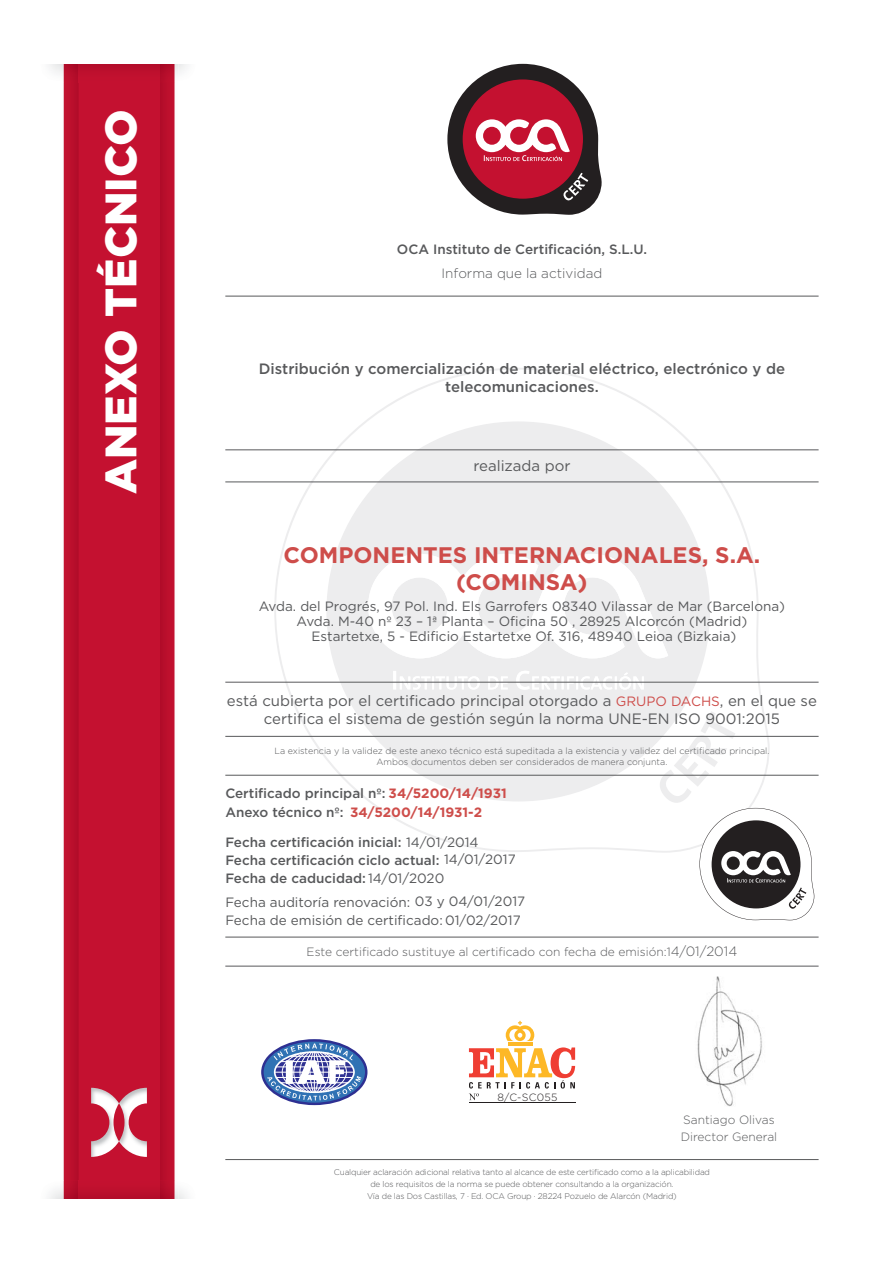
<style>
.page{position:relative;width:893px;height:1263px;background:#fff}
.page>*{position:absolute;margin:0;border:0;box-sizing:border-box;transform-origin:0 0}
.t1{font:900 43.95px "Gotham";color:#fff}
.t2{font:700 22.5px/27px "Gotham";color:#ce4d4a;text-align:center}
.t3{font:15px/18px "Gotham";color:#58595b;text-align:center}
.t4{font:500 15px/18px "Gotham";color:#58595b;text-align:center}
.t5{font:13.5px/15px "Gotham";color:#58595b}
.t6{font:500 13.5px/18px "Gotham";color:#58595b}
.t7{font:700 13.5px "Gotham";color:#ce4d4a}
.t8{font:300 13.5px "Gotham";color:#58595b}
.t9{font:300 12px "Gotham";color:#58595b}
.t10{font:300 10.5px "Gotham";letter-spacing:.025em;color:#231f20}
.t11{font:300 9px/10.8px "Gotham";color:#58595b;text-align:center}
.t12{font:300 8.25px/12px "Gotham";letter-spacing:-.02em;color:#58595b;text-align:center}
.s1{font-size:13.5px;color:#ce4d4a}
.s2{font-weight:700;color:#ce4d4a}
.s3{font-weight:400}
.s4{font-size:13.5px}
.s5{font-weight:500;color:#58595b}
</style>
<div class="page">
<div style="left:64px;top:82px;width:110px;height:1099px;background:#ba0f2c"></div>
<div style="left:79px;top:0;width:80px;height:1263px;background:#c41130"></div>
<img style="left:91px;top:1088px;width:56px;height:69px">
<img style="left:49px;top:1181px;width:138px;height:18px">
<img style="left:79px;top:1181px;width:80px;height:18px">
<img style="left:49px;top:64px;width:138px;height:18px">
<img style="left:79px;top:64px;width:80px;height:18px">
<div style="left:0;top:0;width:236px;height:64px;background:#fff"></div>
<div style="left:0;top:1199px;width:236px;height:64px;background:#fff"></div>
<svg style="left:274px;top:368px;width:496px;height:484px"></svg>
<svg style="left:326px;top:421px;width:384px;height:381px;fill:#ededee"></svg>
<svg style="left:368px;top:554px;width:300px;height:104px"></svg>
<svg style="left:393px;top:671px;width:251px;height:19px"></svg>
<svg style="left:447px;top:64px;width:155px;height:151px"></svg>
<hr style="left:225px;top:1159px;width:593px;height:1px;background:#58595b">
<hr style="left:225px;top:736px;width:593px;height:1px;background:#58595b">
<hr style="left:225px;top:482px;width:593px;height:1px;background:#58595b">
<hr style="left:225px;top:449px;width:593px;height:1px;background:#58595b">
<hr style="left:508px;top:1042px;width:24px;height:4px;background:#fdb826">
<svg style="left:506px;top:1021px;width:28px;height:20px"></svg>
<hr style="left:469px;top:1102px;width:106px;height:1px;background:#231f20">
<svg style="left:469px;top:1047px;width:106px;height:53px"></svg>
<svg style="left:262px;top:1040px;width:104px;height:64px"></svg>
<div style="left:261px;top:1039px;width:106px;height:66px;border:2px solid #2e3092;border-radius:50%"></div>
<svg style="left:267px;top:1043px;width:94px;height:58px"></svg>
<img style="left:697px;top:977px;width:65px;height:129px">
<hr style="left:225px;top:296px;width:593px;height:1px;background:#58595b">
<hr style="left:225px;top:682px;width:593px;height:1px;background:#58595b">
<hr style="left:225px;top:775px;width:593px;height:1px;background:#58595b">
<svg style="left:657px;top:711px;width:157px;height:209px"></svg>
<hr style="left:225px;top:937px;width:593px;height:1px;background:#58595b">
<hr style="left:225px;top:966px;width:593px;height:1px;background:#58595b">
<h1 class="t1" style="left:106px;top:494px;width:386px;rotate:-90deg">ANEXO TÉCNICO</h1>
<p class="t6" style="left:397px;top:241px;width:252px">OCA Instituto de Certificación, S.L.U.</p>
<p class="t8" style="left:442px;top:268px;width:162px">Informa que la actividad</p>
<p class="t4" style="left:259px;top:360px;width:528px">Distribución y comercialización de material eléctrico, electrónico y de telecomunicaciones.</p>
<p class="t3" style="left:473px;top:458px;width:99px">realizada por</p>
<h2 class="t2" style="left:284px;top:543px;width:478px">COMPONENTES INTERNACIONALES, S.A. (COMINSA)</h2>
<p class="t5" style="left:259px;top:600px;width:528px;text-align:center">Avda. del Progrés, 97 Pol. Ind. Els Garrofers 08340 Vilassar de Mar (Barcelona)<br>Avda. M-40 nº 23 – 1ª Planta – Oficina 50 , 28925 Alcorcón (Madrid)<br>Estartetxe, 5 - Edificio Estartetxe Of. 316, 48940 Leioa (Bizkaia)</p>
<p class="t3" style="left:227px;top:693px;width:591px">está cubierta por el certificado principal otorgado a <span class="s1">GRUPO DACHS</span>, en el que se certifica el sistema de gestión según la norma UNE-EN ISO 9001:2015</p>
<p class="t11" style="left:274px;top:746px;width:496px">La existencia y la validez de este anexo técnico está supeditada a la existencia y validez del certificado principal.<br>Ambos documentos deben ser considerados de manera conjunta.</p>
<p class="t6" style="left:225px;top:784px;width:283px">Certificado principal nº: <span class="s2">34/5200/14/1931</span></p>
<p class="t6" style="left:225px;top:833px;width:292px">Fecha certificación inicial: <span class="s3">14/01/2014<br></span>Fecha certificación ciclo actual: <span class="s3">14/01/2017<br></span>Fecha de caducidad: <span class="s3">14/01/2020</span></p>
<p class="t5" style="left:225px;top:894px;width:301px;line-height:18px">Fecha auditoría renovación: 03 y 04/01/2017<br>Fecha de emisión de certificado: 01/02/2017</p>
<p class="t9" style="left:307px;top:947px;width:432px">Este certificado sustituye al certificado con fecha de emisión:1<span class="s4">4/01/2014</span></p>
<p class="t7" style="left:225px;top:808px;width:258px"><span class="s5">Anexo técnico nº:</span> 34/5200/14/1931-2</p>
<p class="t10" style="left:497px;top:1093px;width:62px">8/C-SC055</p>
<p class="t9" style="left:683px;top:1115px;width:93px">Santiago Olivas</p>
<p class="t9" style="left:681px;top:1132px;width:98px">Director General</p>
<p class="t12" style="left:334px;top:1166px;width:378px">Cualquier aclaración adicional relativa tanto al alcance de este certificado como a la aplicabilidad de los requisitos de la norma se puede obtener consultando a la organización.<br>Vía de las Dos Castillas, 7 · Ed. OCA Group · 28224 Pozuelo de Alarcón (Madrid)</p>
</div>
